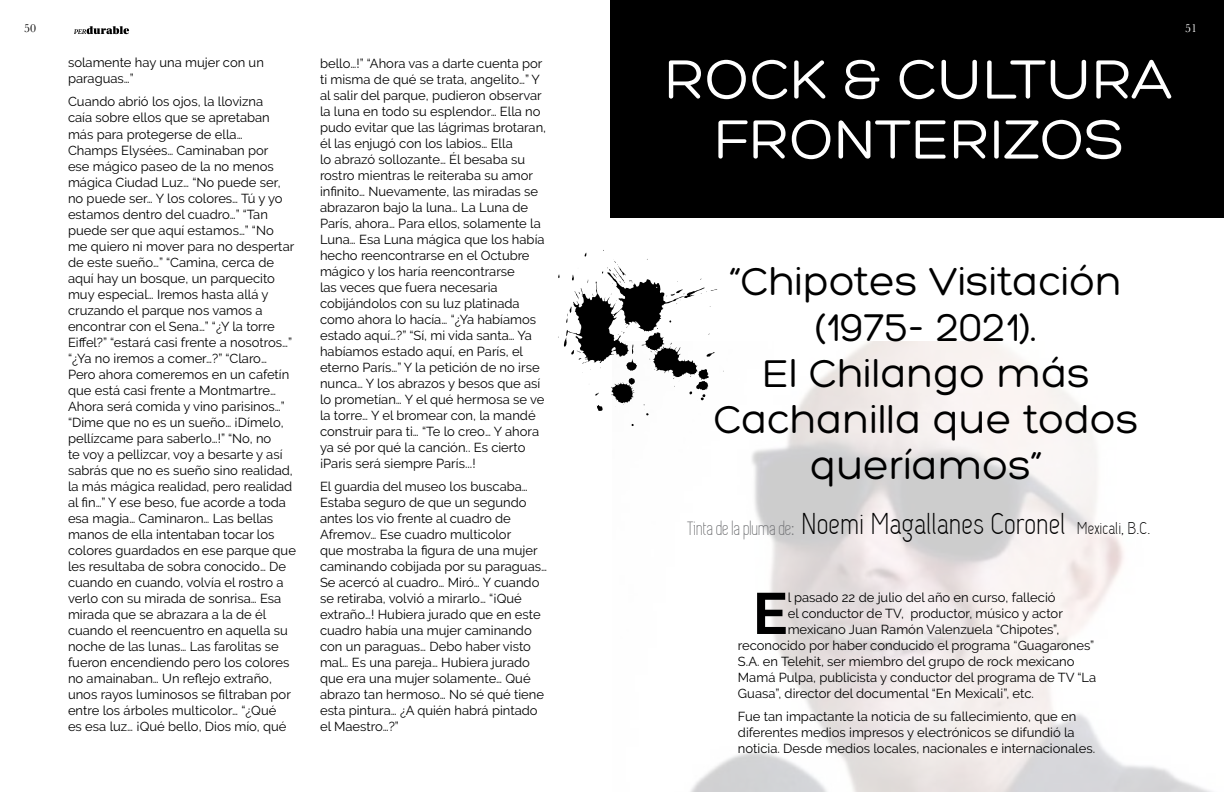
<style>
.page{position:relative;width:1224px;height:792px;background:#fff}
.page>*{position:absolute;margin:0;border:0;box-sizing:border-box;transform-origin:0 0}
.t1{font:700 58.1px "Raleway";color:#000}
.t2{font:42px/46px "Hero";color:#000;text-align:center}
.t3{font:30px "Capsuula";color:#000}
.t4{font:13px/16px "Raleway";color:#000}
.t5{font:12px "Baskerville";color:#000}
.t6{font:12px "Baskerville";color:#fff}
.s1{font-family:"Simplifica";font-size:20px;color:#6d6e71}
.s2{font-size:17px}
</style>
<div class="page">
<div style="left:611px;top:0;width:613px;height:218px;background:#000"></div>
<svg style="left:718px;top:120px;width:403px;height:39px"></svg>
<svg style="left:669px;top:60px;width:503px;height:39px"></svg>
<svg style="left:558px;top:250px;width:159px;height:166px"></svg>
<svg style="left:74px;top:26px;width:55px;height:8px"></svg>
<p class="t5" style="left:24px;top:21px;width:13px">50</p>
<p class="t6" style="left:1185px;top:21px;width:13px">51</p>
<p class="t4" style="left:68px;top:55px;width:197px">solamente hay una mujer con un paraguas…”</p>
<p class="t4" style="left:68px;top:94px;width:229px">Cuando abrió los ojos, la llovizna<br>caía sobre ellos que se apretaban más para protegerse de ella…<br>Champs Elysées… Caminaban por<br>ese mágico paseo de la no menos mágica Ciudad Luz… “No puede ser, no puede ser… Y los colores… Tú y yo estamos dentro del cuadro…” “Tan puede ser que aquí estamos…” “No me quiero ni mover para no despertar de este sueño…” “Camina, cerca de aquí hay un bosque, un parquecito muy especial… Iremos hasta allá y cruzando el parque nos vamos a encontrar con el Sena…” “¿Y la torre Eiffel?” “estará casi frente a nosotros…” “¿Ya no iremos a comer…?” “Claro… Pero ahora comeremos en un cafetín que está casi frente a Montmartre… Ahora será comida y vino parisinos…” “Dime que no es un sueño… ¡Dímelo, pellízcame para saberlo…!” “No, no<br>te voy a pellizcar, voy a besarte y así sabrás que no es sueño sino realidad, la más mágica realidad, pero realidad al fin…” Y ese beso, fue acorde a toda esa magia… Caminaron… Las bellas manos de ella intentaban tocar los colores guardados en ese parque que les resultaba de sobra conocido… De cuando en cuando, volvía el rostro a verlo con su mirada de sonrisa… Esa mirada que se abrazara a la de él cuando el reencuentro en aquella su noche de las lunas… Las farolitas se fueron encendiendo pero los colores no amainaban… Un reflejo extraño, unos rayos luminosos se filtraban por entre los árboles multicolor… “¿Qué<br>es esa luz… ¡Qué bello, Dios mío, qué</p>
<p class="t4" style="left:320px;top:55px;width:228px">bello…!” “Ahora vas a darte cuenta por ti misma de qué se trata, angelito…” Y al salir del parque, pudieron observar la luna en todo su esplendor… Ella no pudo evitar que las lágrimas brotaran, él las enjugó con los labios… Ella<br>lo abrazó sollozante… Él besaba su rostro mientras le reiteraba su amor infinito… Nuevamente, las miradas se abrazaron bajo la luna… La Luna de París, ahora… Para ellos, solamente la Luna… Esa Luna mágica que los había hecho reencontrarse en el Octubre mágico y los haría reencontrarse<br>las veces que fuera necesaria cobijándolos con su luz platinada como ahora lo hacía… “¿Ya habíamos estado aquí…?” “Sí, mi vida santa… Ya habíamos estado aquí, en París, el eterno París…” Y la petición de no irse nunca… Y los abrazos y besos que así lo prometían… Y el qué hermosa se ve la torre… Y el bromear con, la mandé construir para ti… “Te lo creo… Y ahora ya sé por qué la canción.. Es cierto ¡Paris será siempre París...!</p>
<p class="t4" style="left:320px;top:478px;width:229px">El guardia del museo los buscaba…<br>Estaba seguro de que un segundo antes los vio frente al cuadro de<br>Afremov… Ese cuadro multicolor<br>que mostraba la figura de una mujer caminando cobijada por su paraguas…<br>Se acercó al cuadro… Miró… Y cuando se retiraba, volvió a mirarlo… “¡Qué extraño…! Hubiera jurado que en este cuadro había una mujer caminando con un paraguas… Debo haber visto mal… Es una pareja… Hubiera jurado que era una mujer solamente… Qué abrazo tan hermoso… No sé qué tiene esta pintura… ¿A quién habrá pintado el Maestro…?”</p>
<h2 class="t2" style="left:713px;top:259px;width:427px">“Chipotes Visitación (1975- 2021).<br>El Chilango más<br>Cachanilla que todos queríamos”</h2>
<h3 class="t3" style="left:688px;top:507px;width:464px"><span class="s1">Tinta de la pluma de:</span> Noemi Magallanes Coronel <span class="s2">Mexicali, B.C.</span></h3>
<h1 class="t1" style="left:753px;top:580px;width:36px">E</h1>
<p class="t4" style="left:788px;top:589px;width:269px">l pasado 22 de julio del año en curso, falleció</p>
<p class="t4" style="left:788px;top:605px;width:277px">el conductor de TV, productor, músico y actor</p>
<p class="t4" style="left:788px;top:621px;width:273px">mexicano Juan Ramón Valenzuela “Chipotes”,</p>
<p class="t4" style="left:738px;top:637px;width:358px">reconocido por haber conducido el programa “Guagarones”</p>
<p class="t4" style="left:738px;top:653px;width:338px">S.A. en Telehit, ser miembro del grupo de rock mexicano</p>
<p class="t4" style="left:738px;top:669px;width:360px">Mamá Pulpa, publicista y conductor del programa de TV “La</p>
<p class="t4" style="left:738px;top:685px;width:297px">Guasa”, director del documental “En Mexicali”, etc.</p>
<p class="t4" style="left:738px;top:708px;width:359px">Fue tan impactante la noticia de su fallecimiento, que en diferentes medios impresos y electrónicos se difundió la noticia. Desde medios locales, nacionales e internacionales.</p>
</div>
